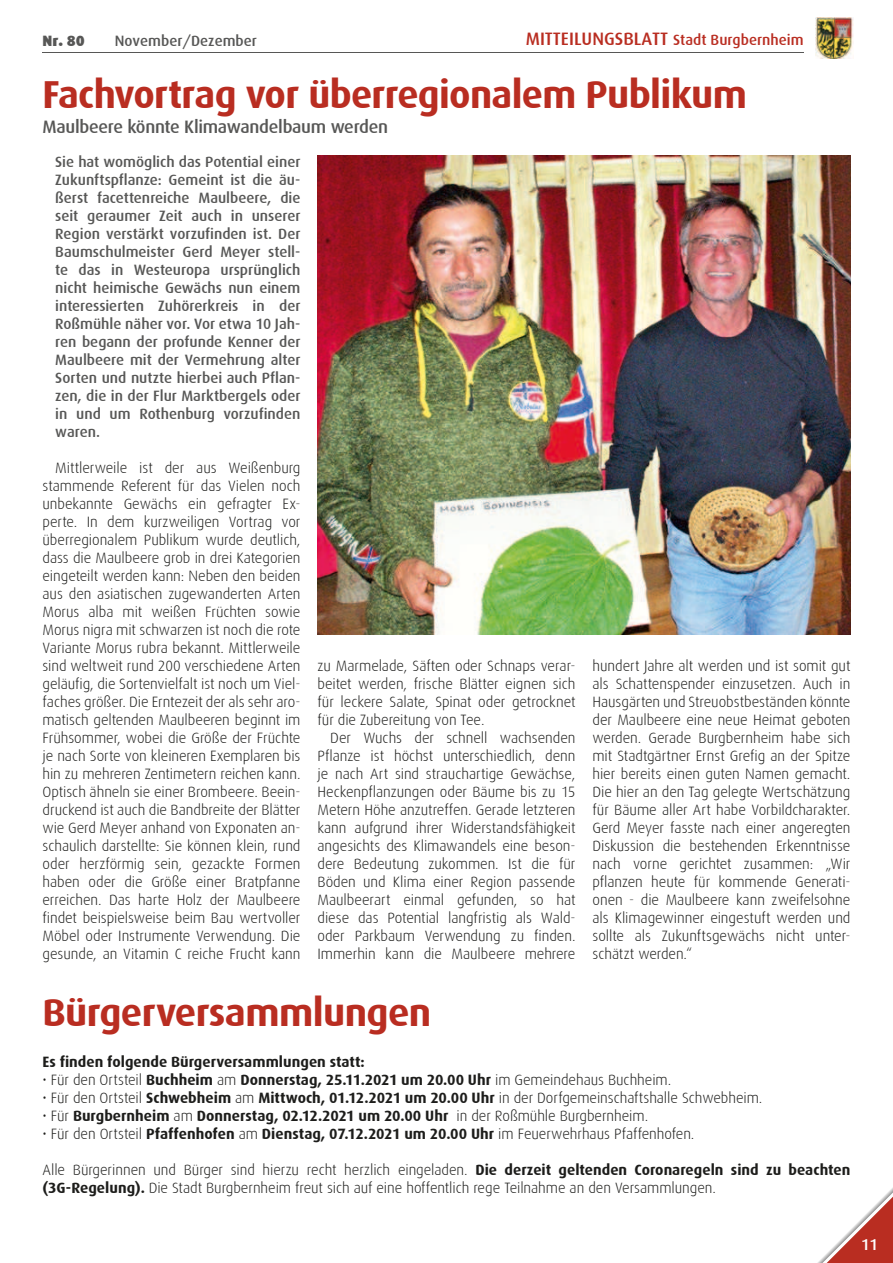
<style>
.page{position:relative;width:893px;height:1263px;background:#fff}
.page>*{position:absolute;margin:0;border:0;box-sizing:border-box;transform-origin:0 0}
.t1{font:700 39px "Dax";letter-spacing:-.02em;color:#b92d21}
.t2{font:500 18px "Dax";letter-spacing:-.015em;color:#575756}
.t3{font:500 15.75px "Dax";color:#fff}
.t4{font:300 15px/18px "Dax";letter-spacing:-.005em;color:#1d1d1b;text-align:justify}
.t5{font:500 15px/18px "Dax";color:#575756;text-align:justify}
.t6{font:700 15px/18px "Dax";color:#1d1d1b}
.t7{font:500 15px "Dax";color:#b92d21}
.t8{font:900 15px "Dax";color:#575756}
.s1{font-size:18px}
.s2{font-weight:300}
.s3{font-weight:700}
</style>
<div class="page">
<img style="left:815px;top:18px;width:38px;height:41px">
<hr style="left:42px;top:52px;width:762px;height:1px;background:#575756">
<svg style="left:818px;top:1188px;width:75px;height:75px"></svg>
<img style="left:317px;top:155px;width:533px;height:480px">
<p class="t8" style="left:43px;top:32px;width:44px">Nr. 80</p>
<p class="t5" style="left:115px;top:32px;width:144px">November/Dezember</p>
<p class="t7" style="left:526px;top:32px;width:279px"><span class="s1">MITTEILUNGSBLATT</span> Stadt Burgbernheim</p>
<h1 class="t1" style="left:43px;top:74px;width:706px">Fachvortrag vor ¸berregionalem Publikum</h1>
<p class="t2" style="left:43px;top:118px;width:347px">Maulbeere kˆnnte Klimawandelbaum werden</p>
<p class="t5" style="left:55px;top:153px;width:247px">Sie hat womˆglich das Potential einer Zukunftspflanze: Gemeint ist die ‰u&shy;flerst facettenreiche Maulbeere, die seit geraumer Zeit auch in unserer Region verst‰rkt vorzufinden ist. Der Baumschulmeister Gerd Meyer stell&shy;te das in Westeuropa urspr¸nglich nicht heimische Gew‰chs nun einem interessierten Zuhˆrerkreis in der Roflm¸hle n‰her vor. Vor etwa 10 Jah&shy;ren begann der profunde Kenner der Maulbeere mit der Vermehrung alter Sorten und nutzte hierbei auch Pflan&shy;zen, die in der Flur Marktbergels oder in und um Rothenburg vorzufinden waren.</p>
<p class="t4" style="left:43px;top:459px;width:260px;text-indent:13px">Mittlerweile ist der aus Weiflenburg stammende Referent f¸r das Vielen noch unbekannte Gew‰chs ein gefragter Ex&shy;perte. In dem kurzweiligen Vortrag vor ¸berregionalem Publikum wurde deutlich, dass die Maulbeere grob in drei Kategorien eingeteilt werden kann: Neben den beiden aus den asiatischen zugewanderten Arten Morus alba mit weiflen Fr¸chten sowie Morus nigra mit schwarzen ist noch die rote Variante Morus rubra bekannt. Mittlerweile sind weltweit rund 200 verschiedene Arten gel‰ufig, die Sortenvielfalt ist noch um Viel&shy;faches grˆfler. Die Erntezeit der als sehr aro&shy;matisch geltenden Maulbeeren beginnt im Fr¸hsommer, wobei die Grˆfle der Fr¸chte je nach Sorte von kleineren Exemplaren bis hin zu mehreren Zentimetern reichen kann.<br>Optisch ‰hneln sie einer Brombeere. Beein&shy;druckend ist auch die Bandbreite der Bl‰tter wie Gerd Meyer anhand von Exponaten an&shy;schaulich darstellte: Sie kˆnnen klein, rund oder herzfˆrmig sein, gezackte Formen haben oder die Grˆfle einer Bratpfanne erreichen. Das harte Holz der Maulbeere findet beispielsweise beim Bau wertvoller Mˆbel oder Instrumente Verwendung. Die gesunde, an Vitamin C reiche Frucht kann</p>
<p class="t4" style="left:317px;top:657px;width:259px">zu Marmelade, S‰ften oder Schnaps verar&shy;beitet werden, frische Bl‰tter eignen sich f¸r leckere Salate, Spinat oder getrocknet f¸r die Zubereitung von Tee.</p>
<p class="t4" style="left:317px;top:729px;width:260px;text-indent:13px">Der Wuchs der schnell wachsenden Pflanze ist hˆchst unterschiedlich, denn je nach Art sind strauchartige Gew‰chse, Heckenpflanzungen oder B‰ume bis zu 15<br>Metern Hˆhe anzutreffen. Gerade letzteren kann aufgrund ihrer Widerstandsf‰higkeit angesichts des Klimawandels eine beson&shy;dere Bedeutung zukommen. Ist die f¸r Bˆden und Klima einer Region passende Maulbeerart einmal gefunden, so hat diese das Potential langfristig als Wald&shy;oder Parkbaum Verwendung zu finden.<br>Immerhin kann die Maulbeere mehrere</p>
<p class="t4" style="left:592px;top:657px;width:259px">hundert Jahre alt werden und ist somit gut als Schattenspender einzusetzen. Auch in Hausg‰rten und Streuobstbest‰nden kˆnnte der Maulbeere eine neue Heimat geboten werden. Gerade Burgbernheim habe sich mit Stadtg‰rtner Ernst Grefig an der Spitze hier bereits einen guten Namen gemacht.<br>Die hier an den Tag gelegte Wertsch‰tzung f¸r B‰ume aller Art habe Vorbildcharakter.<br>Gerd Meyer fasste nach einer angeregten Diskussion die bestehenden Erkenntnisse nach vorne gerichtet zusammen: ÑWir pflanzen heute f¸r kommende Generati&shy;onen - die Maulbeere kann zweifelsohne als Klimagewinner eingestuft werden und sollte als Zukunftsgew‰chs nicht unter&shy;sch‰tzt werden.ì</p>
<h1 class="t1" style="left:43px;top:992px;width:390px">B¸rgerversammlungen</h1>
<p class="t6" style="left:43px;top:1053px;width:721px">Es finden folgende B¸rgerversammlungen statt:<br><span class="s2">ï F¸r den Ortsteil</span> Buchheim <span class="s2">am</span> Donnerstag, 25.11.2021 um 20.00 Uhr <span class="s2">im Gemeindehaus Buchheim.<br>ï F¸r den Ortsteil</span> Schwebheim <span class="s2">am</span> Mittwoch, 01.12.2021 um 20.00 Uhr <span class="s2">in der Dorfgemeinschaftshalle Schwebheim. ï F¸r</span> Burgbernheim <span class="s2">am</span> Donnerstag, 02.12.2021 um 20.00 Uhr <span class="s2">in der Roflm¸hle Burgbernheim.<br>ï F¸r den Ortsteil</span> Pfaffenhofen <span class="s2">am</span> Dienstag, 07.12.2021 um 20.00 Uhr <span class="s2">im Feuerwehrhaus Pfaffenhofen.</span></p>
<p class="t4" style="left:43px;top:1161px;width:809px">Alle B¸rgerinnen und B¸rger sind hierzu recht herzlich eingeladen. <span class="s3">Die derzeit geltenden Coronaregeln sind zu beachten (3G-Regelung).</span> Die Stadt Burgbernheim freut sich auf eine hoffentlich rege Teilnahme an den Versammlungen.</p>
<p class="t3" style="left:861px;top:1236px;width:19px">11</p>
</div>
